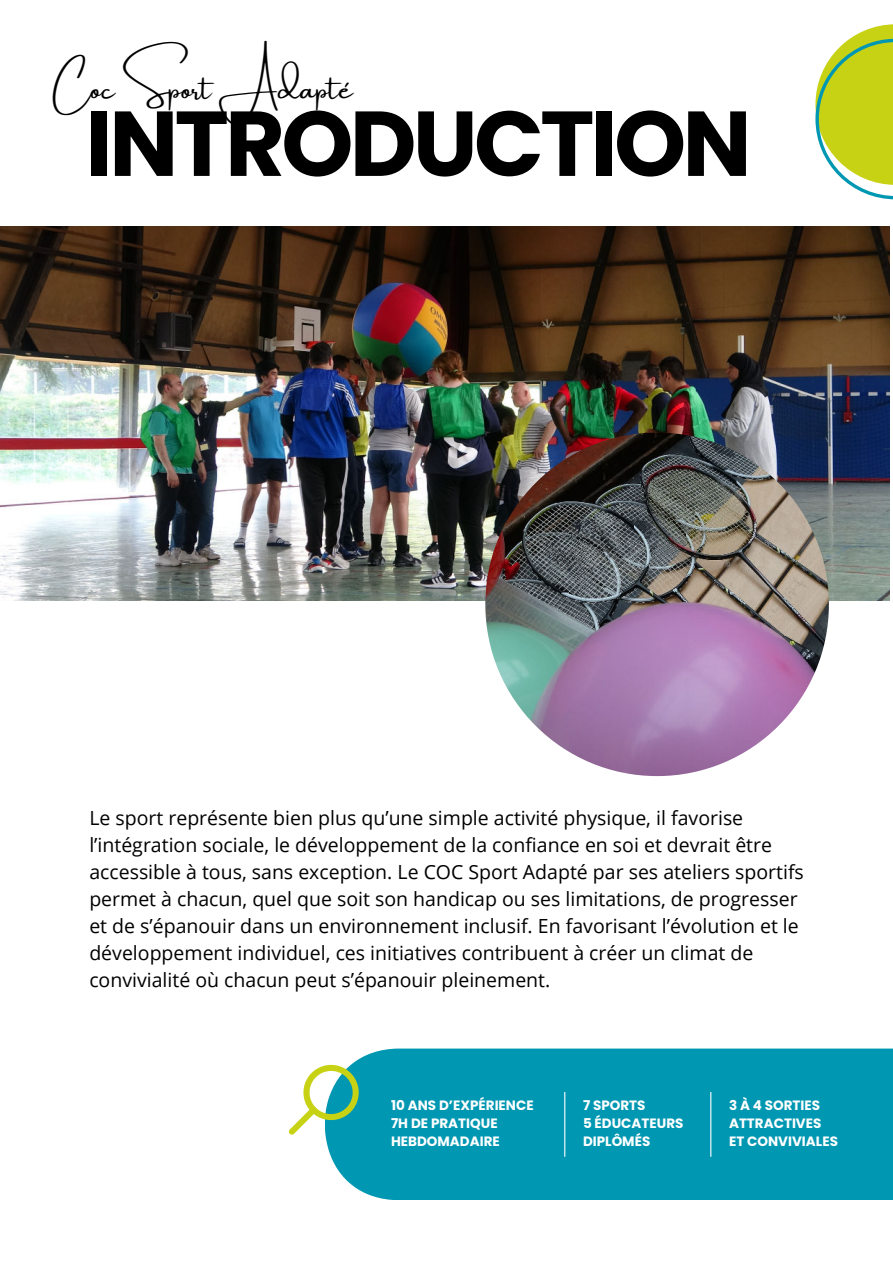
<style>
.page{position:relative;width:893px;height:1264px;background:#fff}
.page>*{position:absolute;margin:0;border:0;box-sizing:border-box;transform-origin:0 0}
.t1{font:700 91.8px "Poppins";letter-spacing:-.04em;color:#000}
.t2{font:29.55px "Amsterdam One";color:#000}
.t3{font:19.5px/27px "Open Sans";color:#000}
.t4{font:700 13.5px/18px "Poppins";color:#fff}
</style>
<div class="page">
<img style="left:0;top:226px;width:889px;height:375px">
<img style="left:485px;top:432px;width:343px;height:344px;border-radius:50%">
<div style="left:325px;top:1048px;width:567px;height:152px;background:#0097b2"></div>
<hr style="left:564px;top:1092px;width:1px;height:64px;background:#fff">
<hr style="left:710px;top:1092px;width:1px;height:64px;background:#fff">
<svg style="left:849px;top:24px;width:43px;height:15px"></svg>
<svg style="left:815px;top:39px;width:77px;height:160px"></svg>
<svg style="left:289px;top:1064px;width:69px;height:70px"></svg>
<h2 class="t2" style="left:52px;top:72px;width:302px">Coc Sport Adapté</h2>
<h1 class="t1" style="left:86px;top:90px;width:667px">INTRODUCTION</h1>
<p class="t3" style="left:89px;top:803px;width:716px">Le sport représente bien plus qu’une simple activité physique, il favorise l’intégration sociale, le développement de la confiance en soi et devrait être accessible à tous, sans exception. Le COC Sport Adapté par ses ateliers sportifs permet à chacun, quel que soit son handicap ou ses limitations, de progresser et de s’épanouir dans un environnement inclusif. En favorisant l’évolution et le développement individuel, ces initiatives contribuent à créer un climat de convivialité où chacun peut s’épanouir pleinement.</p>
<p class="t4" style="left:391px;top:1095px;width:144px">10 ANS D’EXPÉRIENCE<br>7H DE PRATIQUE<br>HEBDOMADAIRE</p>
<p class="t4" style="left:583px;top:1095px;width:102px">7 SPORTS<br>5 ÉDUCATEURS<br>DIPLÔMÉS</p>
<p class="t4" style="left:729px;top:1095px;width:110px">3 À 4 SORTIES<br>ATTRACTIVES<br>ET CONVIVIALES</p>
</div>
